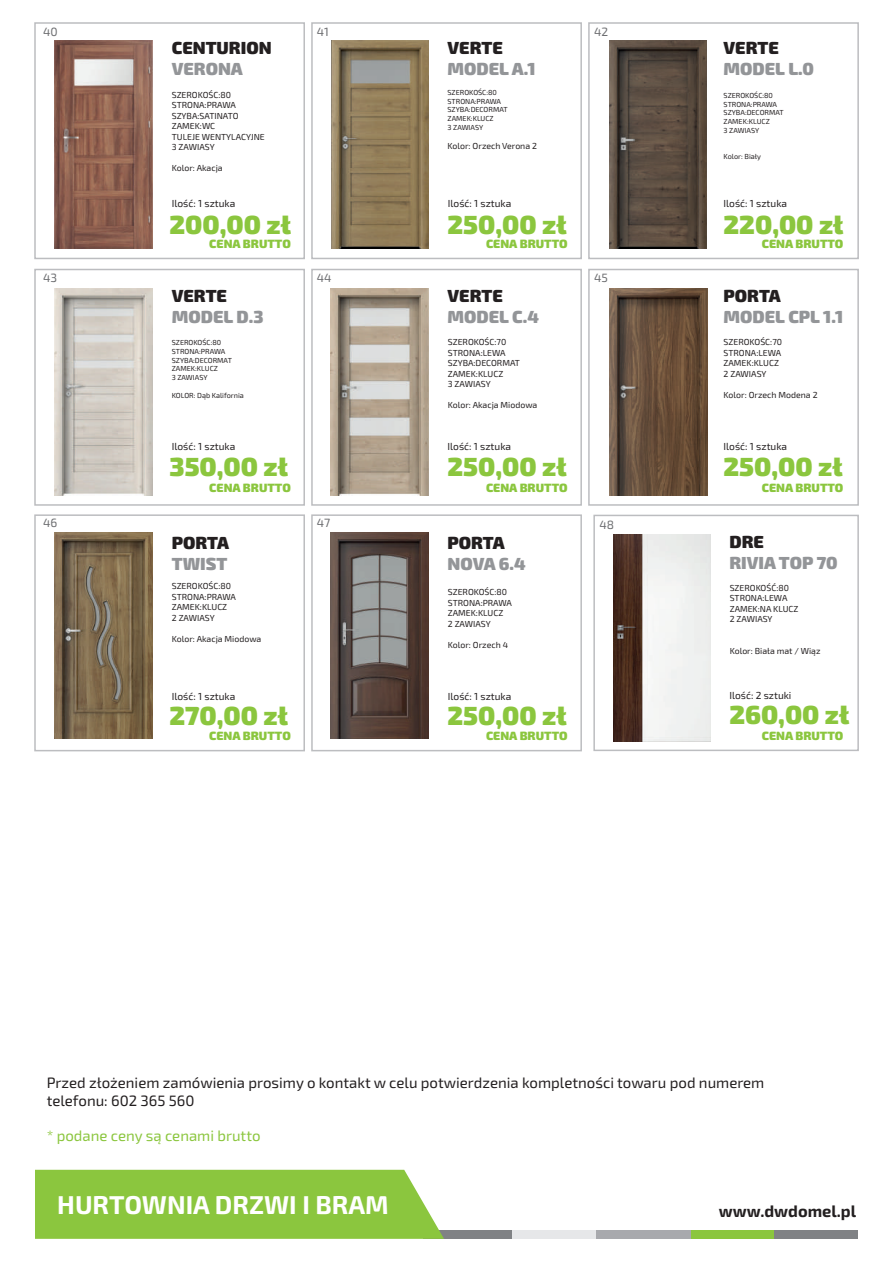
<style>
.page{position:relative;width:893px;height:1263px;background:#fff}
.page>*{position:absolute;margin:0;border:0;box-sizing:border-box;transform-origin:0 0}
.t1{font:900 26.25px "Exo 2";color:#8bc63e}
.t2{font:700 25.8px "Exo 2";color:#fff}
.t3{font:900 17.55px "Exo 2";color:#939598}
.t4{font:900 17.55px "Exo 2";color:#231f20}
.t5{font:900 17.4px "Exo 2";color:#939598}
.t6{font:900 17.4px "Exo 2";color:#231f20}
.t7{font:700 16.5px "Exo 2";color:#231f20}
.t8{font:15px/18px "Exo 2";color:#231f20}
.t9{font:15px "Exo 2";color:#8bc63e}
.t10{font:900 12px "Exo 2";color:#8bc63e}
.t11{font:12px "Exo 2";color:#6c6d70}
.t12{font:10.2px "Exo 2";color:#231f20}
.t13{font:8.7px/10.5px "Exo 2";color:#231f20}
.t14{font:7.35px/8.7px "Exo 2";color:#231f20}
</style>
<div class="page">
<div style="left:34px;top:22px;width:271px;height:237px;background:#fff;border:2px solid #bcbdc0"></div>
<div style="left:311px;top:22px;width:271px;height:237px;background:#fff;border:2px solid #bcbdc0"></div>
<div style="left:588px;top:22px;width:271px;height:237px;background:#fff;border:2px solid #bcbdc0"></div>
<img style="left:55px;top:41px;width:98px;height:208px">
<img style="left:331px;top:41px;width:98px;height:208px">
<img style="left:609px;top:41px;width:98px;height:208px">
<div style="left:34px;top:514px;width:271px;height:237px;background:#fff;border:2px solid #bcbdc0"></div>
<div style="left:311px;top:514px;width:271px;height:237px;background:#fff;border:2px solid #bcbdc0"></div>
<div style="left:34px;top:269px;width:271px;height:237px;background:#fff;border:2px solid #bcbdc0"></div>
<div style="left:311px;top:269px;width:271px;height:237px;background:#fff;border:2px solid #bcbdc0"></div>
<div style="left:588px;top:269px;width:271px;height:237px;background:#fff;border:2px solid #bcbdc0"></div>
<img style="left:55px;top:288px;width:98px;height:207px">
<img style="left:331px;top:288px;width:98px;height:207px">
<img style="left:609px;top:288px;width:98px;height:207px">
<img style="left:55px;top:532px;width:98px;height:206px">
<img style="left:331px;top:532px;width:98px;height:206px">
<div style="left:690px;top:1231px;width:84px;height:8px;background:#8bc63e"></div>
<div style="left:774px;top:1231px;width:84px;height:8px;background:#808285"></div>
<div style="left:423px;top:1231px;width:89px;height:8px;background:#808285"></div>
<div style="left:596px;top:1231px;width:95px;height:8px;background:#a8a9ad"></div>
<div style="left:512px;top:1231px;width:84px;height:8px;background:#e6e7e9"></div>
<div style="left:35px;top:1170px;width:409px;height:69px;background:#8bc63e"></div>
<div style="left:593px;top:515px;width:266px;height:236px;background:#fff;border:2px solid #bcbdc0"></div>
<img style="left:613px;top:535px;width:98px;height:207px">
<h3 class="t11" style="left:43px;top:24px;width:16px">40</h3>
<h3 class="t11" style="left:317px;top:24px;width:14px">41</h3>
<h3 class="t11" style="left:594px;top:24px;width:16px">42</h3>
<h3 class="t4" style="left:172px;top:33px;width:101px">CENTURION</h3>
<h3 class="t3" style="left:172px;top:54px;width:73px">VERONA</h3>
<p class="t13" style="left:172px;top:89px;width:94px">SZEROKOŚC:80<br>STRONA:PRAWA<br>SZYBA:SATINATO<br>ZAMEK:WC<br>TULEJE WENTYLACYJNE<br>3 ZAWIASY</p>
<p class="t13" style="left:172px;top:163px;width:52px">Kolor: Akacja</p>
<h3 class="t4" style="left:448px;top:33px;width:57px">VERTE</h3>
<h3 class="t3" style="left:448px;top:54px;width:90px">MODEL A.1</h3>
<p class="t14" style="left:448px;top:88px;width:62px">SZEROKOŚC:80<br>STRONA:PRAWA<br>SZYBA:DECORMAT<br>ZAMEK:KLUCZ<br>3 ZAWIASY</p>
<p class="t13" style="left:448px;top:141px;width:91px">Kolor: Orzech Verona 2</p>
<h3 class="t4" style="left:724px;top:33px;width:57px">VERTE</h3>
<h3 class="t3" style="left:724px;top:54px;width:92px">MODEL L.0</h3>
<p class="t14" style="left:724px;top:91px;width:62px">SZEROKOŚC:80<br>STRONA:PRAWA<br>SZYBA:DECORMAT<br>ZAMEK:KLUCZ<br>3 ZAWIASY</p>
<p class="t14" style="left:724px;top:152px;width:39px">Kolor: Biały</p>
<p class="t12" style="left:172px;top:196px;width:65px">Ilość: 1 sztuka</p>
<p class="t12" style="left:448px;top:196px;width:65px">Ilość: 1 sztuka</p>
<p class="t12" style="left:723px;top:196px;width:65px">Ilość: 1 sztuka</p>
<h1 class="t1" style="left:170px;top:203px;width:123px">200,00 zł</h1>
<h1 class="t1" style="left:448px;top:203px;width:121px">250,00 zł</h1>
<h1 class="t1" style="left:724px;top:203px;width:121px">220,00 zł</h1>
<h3 class="t10" style="left:209px;top:234px;width:83px">CENA BRUTTO</h3>
<h3 class="t10" style="left:486px;top:234px;width:83px">CENA BRUTTO</h3>
<h3 class="t10" style="left:762px;top:234px;width:83px">CENA BRUTTO</h3>
<h3 class="t11" style="left:43px;top:269px;width:16px">43</h3>
<h3 class="t11" style="left:317px;top:269px;width:16px">44</h3>
<h3 class="t11" style="left:594px;top:269px;width:15px">45</h3>
<h3 class="t4" style="left:172px;top:282px;width:57px">VERTE</h3>
<h3 class="t3" style="left:172px;top:303px;width:93px">MODEL D.3</h3>
<p class="t14" style="left:172px;top:338px;width:62px">SZEROKOŚC:80<br>STRONA:PRAWA<br>SZYBA:DECORMAT<br>ZAMEK:KLUCZ<br>3 ZAWIASY</p>
<p class="t14" style="left:172px;top:390px;width:74px">KOLOR: Dąb Kalifornia</p>
<h3 class="t4" style="left:448px;top:282px;width:57px">VERTE</h3>
<h3 class="t3" style="left:448px;top:303px;width:93px">MODEL C.4</h3>
<p class="t13" style="left:448px;top:336px;width:74px">SZEROKOŚC:70<br>STRONA:LEWA<br>SZYBA:DECORMAT<br>ZAMEK:KLUCZ<br>3 ZAWIASY</p>
<p class="t13" style="left:448px;top:399px;width:91px">Kolor: Akacja Miodowa</p>
<h3 class="t4" style="left:724px;top:282px;width:59px">PORTA</h3>
<h3 class="t3" style="left:724px;top:303px;width:121px">MODEL CPL 1.1</h3>
<p class="t13" style="left:724px;top:336px;width:60px">SZEROKOŚC:70<br>STRONA:LEWA<br>ZAMEK:KLUCZ<br>2 ZAWIASY</p>
<p class="t13" style="left:724px;top:389px;width:96px">Kolor: Orzech Modena 2</p>
<p class="t12" style="left:172px;top:440px;width:65px">Ilość: 1 sztuka</p>
<p class="t12" style="left:448px;top:440px;width:65px">Ilość: 1 sztuka</p>
<p class="t12" style="left:724px;top:440px;width:65px">Ilość: 1 sztuka</p>
<h1 class="t1" style="left:170px;top:445px;width:120px">350,00 zł</h1>
<h1 class="t1" style="left:448px;top:445px;width:121px">250,00 zł</h1>
<h1 class="t1" style="left:724px;top:445px;width:121px">250,00 zł</h1>
<h3 class="t10" style="left:209px;top:478px;width:83px">CENA BRUTTO</h3>
<h3 class="t10" style="left:486px;top:478px;width:83px">CENA BRUTTO</h3>
<h3 class="t10" style="left:762px;top:478px;width:83px">CENA BRUTTO</h3>
<h3 class="t11" style="left:43px;top:514px;width:16px">46</h3>
<h3 class="t11" style="left:317px;top:514px;width:15px">47</h3>
<h3 class="t4" style="left:172px;top:528px;width:59px">PORTA</h3>
<h3 class="t3" style="left:172px;top:549px;width:57px">TWIST</h3>
<p class="t13" style="left:172px;top:581px;width:66px">SZEROKOŚC:80<br>STRONA:PRAWA<br>ZAMEK:KLUCZ<br>2 ZAWIASY</p>
<p class="t13" style="left:172px;top:633px;width:91px">Kolor: Akacja Miodowa</p>
<h3 class="t4" style="left:448px;top:528px;width:59px">PORTA</h3>
<h3 class="t3" style="left:448px;top:549px;width:80px">NOVA 6.4</h3>
<p class="t13" style="left:448px;top:586px;width:66px">SZEROKOŚC:80<br>STRONA:PRAWA<br>ZAMEK:KLUCZ<br>2 ZAWIASY</p>
<p class="t13" style="left:448px;top:639px;width:62px">Kolor: Orzech 4</p>
<p class="t12" style="left:172px;top:689px;width:65px">Ilość: 1 sztuka</p>
<p class="t12" style="left:448px;top:689px;width:65px">Ilość: 1 sztuka</p>
<h1 class="t1" style="left:170px;top:694px;width:120px">270,00 zł</h1>
<h1 class="t1" style="left:448px;top:694px;width:121px">250,00 zł</h1>
<h3 class="t11" style="left:599px;top:516px;width:16px">48</h3>
<h3 class="t6" style="left:729px;top:528px;width:36px">DRE</h3>
<h3 class="t5" style="left:729px;top:549px;width:110px">RIVIA TOP 70</h3>
<p class="t13" style="left:730px;top:582px;width:70px">SZEROKOŚĆ:80<br>STRONA:LEWA<br>ZAMEK:NA KLUCZ<br>2 ZAWIASY</p>
<p class="t13" style="left:730px;top:645px;width:92px">Kolor: Biała mat / Wiąz</p>
<p class="t12" style="left:729px;top:688px;width:64px">Ilość: 2 sztuki</p>
<h1 class="t1" style="left:729px;top:694px;width:121px">260,00 zł</h1>
<h3 class="t10" style="left:209px;top:726px;width:83px">CENA BRUTTO</h3>
<h3 class="t10" style="left:486px;top:726px;width:83px">CENA BRUTTO</h3>
<h3 class="t10" style="left:762px;top:726px;width:83px">CENA BRUTTO</h3>
<h3 class="t8" style="left:47px;top:1073px;width:719px">Przed złożeniem zamówienia prosimy o kontakt w celu potwierdzenia kompletności towaru pod numerem telefonu: 602 365 560</h3>
<h3 class="t9" style="left:47px;top:1125px;width:215px">* podane ceny są cenami brutto</h3>
<h2 class="t2" style="left:57px;top:1185px;width:333px">HURTOWNIA DRZWI I BRAM</h2>
<h3 class="t7" style="left:719px;top:1198px;width:139px">www.dwdomel.pl</h3>
</div>
